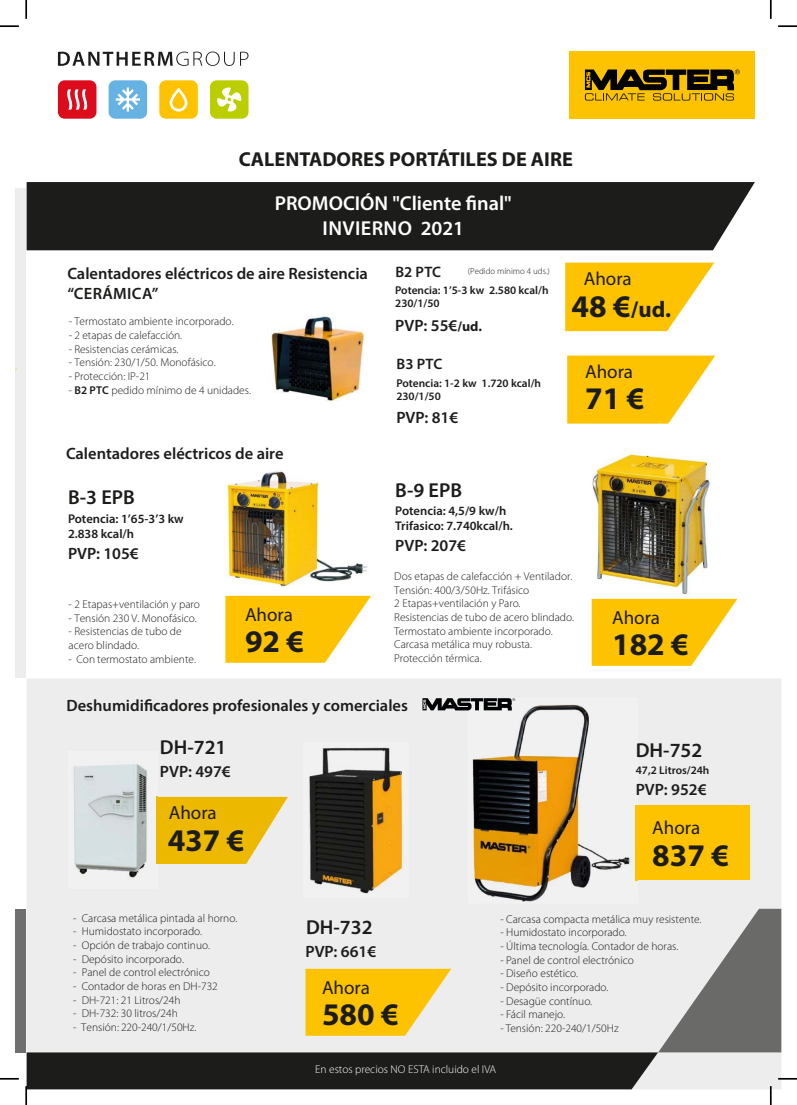
<style>
.page{position:relative;width:797px;height:1105px;background:#fff}
.page>*{position:absolute;margin:0;border:0;box-sizing:border-box;transform-origin:0 0}
.t1{font:700 31.5px "Myriad Pro";color:#1c1c1b}
.t2{font:700 22.75px "Myriad Pro";color:#1c1c1b}
.t3{font:600 20.25px/24.6px "Myriad Pro";color:#fff;text-align:center}
.t4{font:600 20.25px "Myriad Pro";color:#1c1c1b}
.t5{font:700 20.25px "Myriad Pro";color:#1c1c1b}
.t6{font:18.88px "Myriad Pro";color:#1c1c1b}
.t7{font:600 16.38px/19.8px "Myriad Pro";color:#1c1c1b}
.t8{font:600 15.12px "Myriad Pro";letter-spacing:.01em;color:#1c1c1b}
.t9{font:600 12.62px/15.1px "Myriad Pro";color:#1c1c1b}
.t10{font:300 11.38px/13.6px "Myriad Pro";color:#1c1c1b}
.t11{font:600 11.38px/13.6px "Myriad Pro";color:#1c1c1b}
.t12{font:300 11.38px "Myriad Pro";color:#fff}
.t13{font:300 8.88px "Myriad Pro";color:#1c1c1b}
.s1{font-weight:600}
.s2{font-weight:700;font-size:13.88px}
.s3{font-size:31.5px}
</style>
<div class="page">
<div style="left:16px;top:188px;width:10px;height:490px;background:#ededed"></div>
<div style="left:16px;top:908px;width:10px;height:144px;background:#706f6f"></div>
<div style="left:27px;top:678px;width:754px;height:231px;background:#ededed"></div>
<svg style="left:158px;top:797px;width:130px;height:67px;background:#edc025"></svg>
<div style="left:27px;top:182px;width:728px;height:68px;background:#1c1c1b"></div>
<svg style="left:58px;top:52px;width:190px;height:14px"></svg>
<div style="left:109px;top:80px;width:38px;height:39px;background:#65b2e3;border-radius:7px"></div>
<svg style="left:116px;top:87px;width:24px;height:25px"></svg>
<div style="left:159px;top:80px;width:39px;height:39px;background:#fdc300;border-radius:7px"></div>
<svg style="left:170px;top:87px;width:17px;height:25px"></svg>
<div style="left:58px;top:80px;width:38px;height:39px;background:#dc0c1c;border-radius:7px"></div>
<svg style="left:65px;top:89px;width:10px;height:21px"></svg>
<svg style="left:72px;top:89px;width:10px;height:21px"></svg>
<svg style="left:79px;top:89px;width:11px;height:21px"></svg>
<div style="left:210px;top:80px;width:38px;height:39px;background:#bbce00;border-radius:7px"></div>
<svg style="left:217px;top:87px;width:25px;height:25px"></svg>
<div style="left:569px;top:51px;width:186px;height:68px;background:#fdc300"></div>
<svg style="left:585px;top:69px;width:154px;height:32px"></svg>
<div style="left:635px;top:805px;width:115px;height:75px;background:#fdc300"></div>
<svg style="left:225px;top:596px;width:146px;height:67px"></svg>
<img style="left:224px;top:471px;width:144px;height:116px">
<img style="left:68px;top:752px;width:90px;height:136px">
<img style="left:156px;top:797px;width:2px;height:67px">
<img style="left:468px;top:698px;width:169px;height:205px">
<img style="left:635px;top:805px;width:2px;height:75px">
<svg style="left:567px;top:356px;width:148px;height:68px"></svg>
<svg style="left:422px;top:698px;width:93px;height:12px"></svg>
<svg style="left:591px;top:599px;width:146px;height:67px;background:#fdcc29"></svg>
<img style="left:271px;top:315px;width:92px;height:86px">
<img style="left:592px;top:453px;width:118px;height:141px">
<img style="left:304px;top:743px;width:105px;height:154px">
<svg style="left:565px;top:263px;width:149px;height:68px"></svg>
<svg style="left:0;top:25px;width:19px;height:2px"></svg>
<svg style="left:778px;top:25px;width:19px;height:2px"></svg>
<svg style="left:0;top:1078px;width:19px;height:1px"></svg>
<svg style="left:25px;top:0;width:2px;height:19px"></svg>
<svg style="left:770px;top:0;width:1px;height:19px"></svg>
<svg style="left:25px;top:909px;width:772px;height:196px;background:#c6c3b8"></svg>
<h3 class="t5" style="left:239px;top:149px;width:336px">CALENTADORES PORTÁTILES DE AIRE</h3>
<h3 class="t3" style="left:275px;top:192px;width:238px">PROMOCIÓN "Cliente final"<br>INVIERNO 2021</h3>
<h3 class="t7" style="left:67px;top:264px;width:302px">Calentadores eléctricos de aire Resistencia “CERÁMICA”</h3>
<p class="t10" style="left:69px;top:315px;width:166px">- Termostato ambiente incorporado.</p>
<p class="t10" style="left:69px;top:329px;width:115px">- 2 etapas de calefacción.</p>
<p class="t10" style="left:69px;top:342px;width:111px">- Resistencias cerámicas.</p>
<p class="t10" style="left:69px;top:356px;width:148px">- Tensión: 230/1/50. Monofásico.</p>
<p class="t10" style="left:69px;top:370px;width:83px">- Protección: IP-21</p>
<p class="t10" style="left:69px;top:384px;width:184px">- <span class="s1">B2 PTC</span> pedido mínimo de 4 unidades.</p>
<h3 class="t7" style="left:66px;top:444px;width:219px">Calentadores eléctricos de aire</h3>
<h3 class="t4" style="left:68px;top:487px;width:68px">B-3 EPB</h3>
<p class="t9" style="left:68px;top:511px;width:117px">Potencia: 1’65-3’3 kw<br>2.838 kcal/h</p>
<h3 class="t7" style="left:68px;top:544px;width:72px">PVP: 105€</h3>
<p class="t10" style="left:69px;top:598px;width:133px">- 2 Etapas+ventilación y paro</p>
<p class="t10" style="left:69px;top:611px;width:130px">- Tensión 230 V. Monofásico.</p>
<p class="t10" style="left:69px;top:625px;width:115px">- Resistencias de tubo de acero blindado.</p>
<p class="t10" style="left:69px;top:652px;width:129px">- Con termostato ambiente.</p>
<h3 class="t6" style="left:245px;top:607px;width:49px">Ahora</h3>
<h1 class="t1" style="left:245px;top:626px;width:61px">92 €</h1>
<h3 class="t8" style="left:395px;top:265px;width:47px">B2 PTC</h3>
<p class="t11" style="left:395px;top:284px;width:155px;line-height:13.1px">Potencia: 1’5-3 kw 2.580 kcal/h<br>230/1/50</p>
<h3 class="t7" style="left:395px;top:316px;width:88px">PVP: 55€<span class="s2">/ud.</span></h3>
<p class="t13" style="left:468px;top:266px;width:83px">(Pedido mínimo 4 uds.)</p>
<h3 class="t8" style="left:396px;top:357px;width:47px">B3 PTC</h3>
<p class="t11" style="left:396px;top:376px;width:146px">Potencia: 1-2 kw 1.720 kcal/h<br>230/1/50</p>
<h3 class="t7" style="left:396px;top:408px;width:63px">PVP: 81€</h3>
<h3 class="t6" style="left:583px;top:271px;width:50px">Ahora</h3>
<h2 class="t2" style="left:571px;top:298px;width:101px"><span class="s3">48 €</span>/ud.</h2>
<h3 class="t6" style="left:585px;top:364px;width:49px">Ahora</h3>
<h1 class="t1" style="left:585px;top:383px;width:61px">71 €</h1>
<h3 class="t4" style="left:395px;top:480px;width:68px">B-9 EPB</h3>
<p class="t9" style="left:395px;top:504px;width:119px">Potencia: 4,5/9 kw/h<br>Trifasico: 7.740kcal/h.</p>
<h3 class="t7" style="left:395px;top:536px;width:72px">PVP: 207€</h3>
<p class="t10" style="left:394px;top:570px;width:181px">Dos etapas de calefacción + Ventilador.<br>Tensión: 400/3/50Hz. Trifásico<br>2 Etapas+ventilación y Paro.<br>Resistencias de tubo de acero blindado.<br>Termostato ambiente incorporado.<br>Carcasa metálica muy robusta.<br>Protección térmica.</p>
<h3 class="t6" style="left:612px;top:610px;width:49px">Ahora</h3>
<h1 class="t1" style="left:612px;top:629px;width:78px">182 €</h1>
<h3 class="t7" style="left:67px;top:696px;width:343px">Deshumidificadores profesionales y comerciales</h3>
<h3 class="t4" style="left:160px;top:737px;width:68px">DH-721</h3>
<h3 class="t7" style="left:160px;top:762px;width:72px">PVP: 497€</h3>
<h3 class="t6" style="left:169px;top:806px;width:49px">Ahora</h3>
<h1 class="t1" style="left:168px;top:825px;width:78px">437 €</h1>
<p class="t10" style="left:73px;top:911px;width:166px">- Carcasa metálica pintada al horno.</p>
<p class="t10" style="left:73px;top:925px;width:130px">- Humidostato incorporado.</p>
<p class="t10" style="left:73px;top:939px;width:138px">- Opción de trabajo continuo.</p>
<p class="t10" style="left:73px;top:952px;width:112px">- Depósito incorporado.</p>
<p class="t10" style="left:73px;top:966px;width:138px">- Panel de control electrónico</p>
<p class="t10" style="left:73px;top:980px;width:146px">- Contador de horas en DH-732</p>
<p class="t10" style="left:73px;top:993px;width:109px">- DH-721: 21 Litros/24h</p>
<p class="t10" style="left:73px;top:1007px;width:106px">- DH-732: 30 litros/24h</p>
<p class="t10" style="left:73px;top:1021px;width:125px">- Tensión: 220-240/1/50Hz.</p>
<h3 class="t4" style="left:306px;top:917px;width:68px">DH-732</h3>
<h3 class="t7" style="left:305px;top:942px;width:72px">PVP: 661€</h3>
<h3 class="t6" style="left:322px;top:980px;width:49px">Ahora</h3>
<h1 class="t1" style="left:322px;top:999px;width:78px">580 €</h1>
<h3 class="t4" style="left:635px;top:740px;width:68px">DH-752</h3>
<h3 class="t7" style="left:635px;top:780px;width:72px">PVP: 952€</h3>
<p class="t11" style="left:635px;top:764px;width:75px">47,2 Litros/24h</p>
<h3 class="t6" style="left:652px;top:820px;width:49px">Ahora</h3>
<h1 class="t1" style="left:652px;top:839px;width:78px">837 €</h1>
<p class="t10" style="left:500px;top:912px;width:203px">- Carcasa compacta metálica muy resistente.</p>
<p class="t10" style="left:500px;top:926px;width:128px">- Humidostato incorporado.</p>
<p class="t10" style="left:500px;top:940px;width:179px">- Última tecnología. Contador de horas.</p>
<p class="t10" style="left:500px;top:953px;width:135px">- Panel de control electrónico</p>
<p class="t10" style="left:500px;top:967px;width:79px">- Diseño estético.</p>
<p class="t10" style="left:500px;top:981px;width:109px">- Depósito incorporado.</p>
<p class="t10" style="left:500px;top:994px;width:93px">- Desagüe contínuo.</p>
<p class="t10" style="left:500px;top:1008px;width:66px">- Fácil manejo.</p>
<p class="t10" style="left:500px;top:1021px;width:120px">- Tensión: 220-240/1/50Hz</p>
<p class="t12" style="left:315px;top:1064px;width:182px">En estos precios NO ESTA incluido el IVA</p>
</div>
